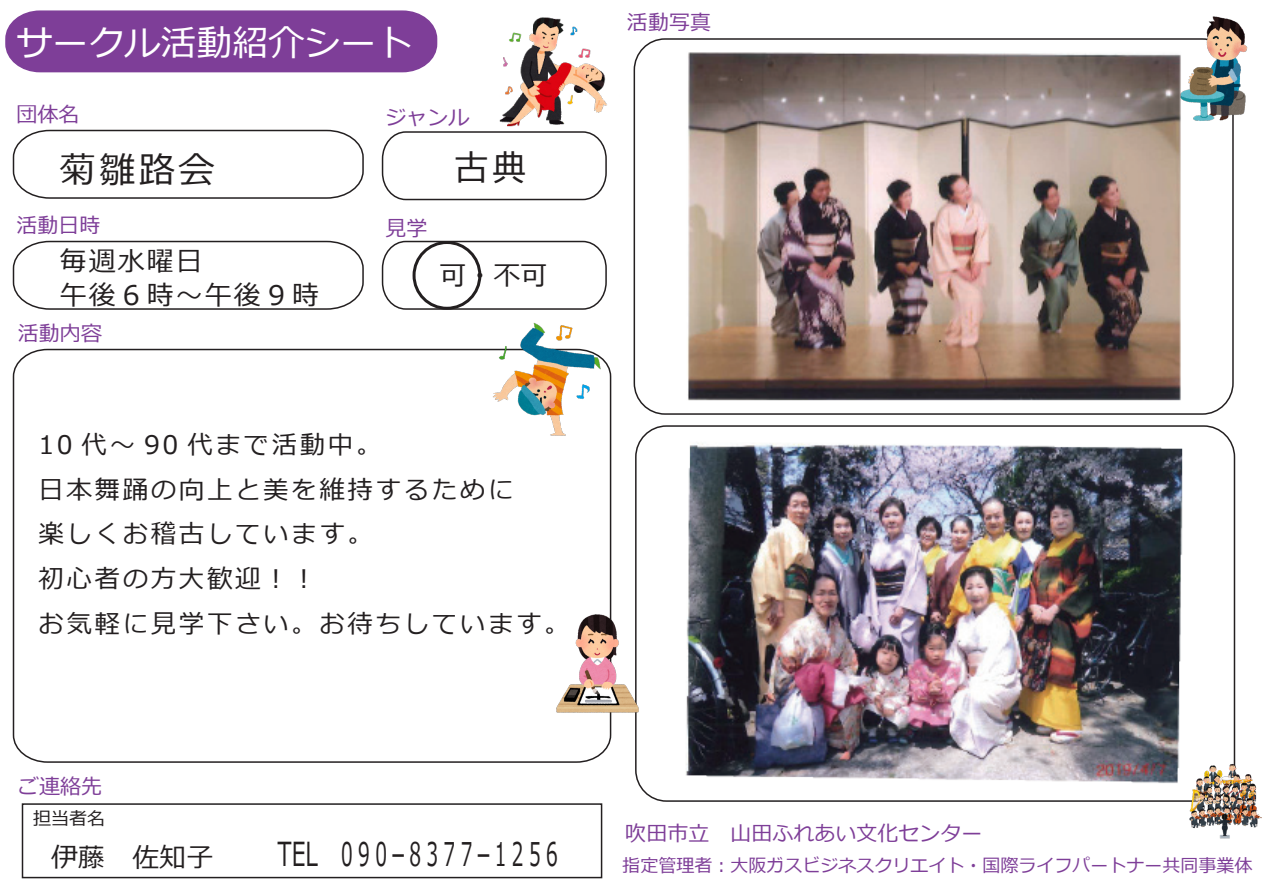
<style>
.page{position:relative;width:1263px;height:893px;background:#fff}
.page>*{position:absolute;margin:0;border:0;box-sizing:border-box;transform-origin:0 0}
.t1{font:36px "Meiryo";color:#fff}
.t2{font:36px "Meiryo";letter-spacing:.1em;color:#231f20}
.t3{font:36px "Meiryo";letter-spacing:.1em;color:#231f20;scale:.95 1}
.t4{font:33.15px "Meiryo";color:#231f20;scale:.68 1}
.t5{font:32.55px "Meiryo";letter-spacing:-.1em;color:#231f20;scale:.58 1}
.t6{font:27px/34.5px "Meiryo";letter-spacing:.075em;color:#231f20}
.t7{font:26.55px "Meiryo";color:#231f20}
.t8{font:25.5px/44.7px "Meiryo";letter-spacing:.1em;color:#231f20}
.t9{font:21px "Meiryo";color:#7e3e98}
.t10{font:18px "Meiryo";color:#7e3e98}
.t11{font:18px "Meiryo";color:#231f20}
</style>
<div class="page">
<div style="left:5px;top:10px;width:433px;height:63px;background:#7e3e98"></div>
<svg style="left:12px;top:129px;width:352px;height:70px"></svg>
<svg style="left:381px;top:131px;width:73px;height:70px"></svg>
<svg style="left:12px;top:348px;width:442px;height:415px"></svg>
<svg style="left:12px;top:240px;width:352px;height:70px"></svg>
<svg style="left:381px;top:240px;width:73px;height:70px"></svg>
<div style="left:22px;top:803px;width:580px;height:75px;border:2px solid #231f20"></div>
<div style="left:412px;top:241px;width:69px;height:69px;border:3px solid #231f20;border-radius:50%"></div>
<img style="left:454px;top:17px;width:782px;height:862px">
<img style="left:1178px;top:16px;width:70px;height:108px">
<img style="left:1189px;top:764px;width:73px;height:74px">
<h1 class="t1" style="left:16px;top:17px;width:397px">サークル活動紹介シート</h1>
<p class="t9" style="left:16px;top:99px;width:64px">団体名</p>
<p class="t9" style="left:385px;top:102px;width:85px">ジャンル</p>
<h1 class="t2" style="left:60px;top:144px;width:156px">菊雛路会</h1>
<h1 class="t3" style="left:454px;top:143px;width:77px">古典</h1>
<p class="t9" style="left:16px;top:210px;width:85px">活動日時</p>
<p class="t9" style="left:386px;top:213px;width:43px">見学</p>
<p class="t6" style="left:60px;top:245px;width:261px">毎週水曜日　<br>午後６時～午後９時</p>
<p class="t9" style="left:18px;top:318px;width:85px">活動内容</p>
<p class="t6" style="left:440px;top:259px;width:109px">可・不可</p>
<p class="t8" style="left:38px;top:424px;width:533px">10 代～ 90 代まで活動中。<br>日本舞踊の向上と美を維持するために<br>楽しくお稽古しています。<br>初心者の方大歓迎︕︕<br>お気軽に見学下さい。お待ちしています。</p>
<p class="t9" style="left:18px;top:771px;width:85px">ご連絡先</p>
<p class="t11" style="left:33px;top:806px;width:73px">担当者名</p>
<p class="t7" style="left:51px;top:838px;width:164px">伊藤　佐知子</p>
<p class="t5" style="left:338px;top:831px;width:387px">０９０－８３７７－１２５６</p>
<h2 class="t4" style="left:278px;top:831px;width:61px">TEL</h2>
<p class="t9" style="left:627px;top:8px;width:85px">活動写真</p>
<p class="t9" style="left:625px;top:818px;width:358px">吹田市立　山田ふれあい文化センター</p>
<p class="t10" style="left:622px;top:853px;width:631px">指定管理者︓大阪ガスビジネスクリエイト・国際ライフパートナー共同事業体</p>
</div>
